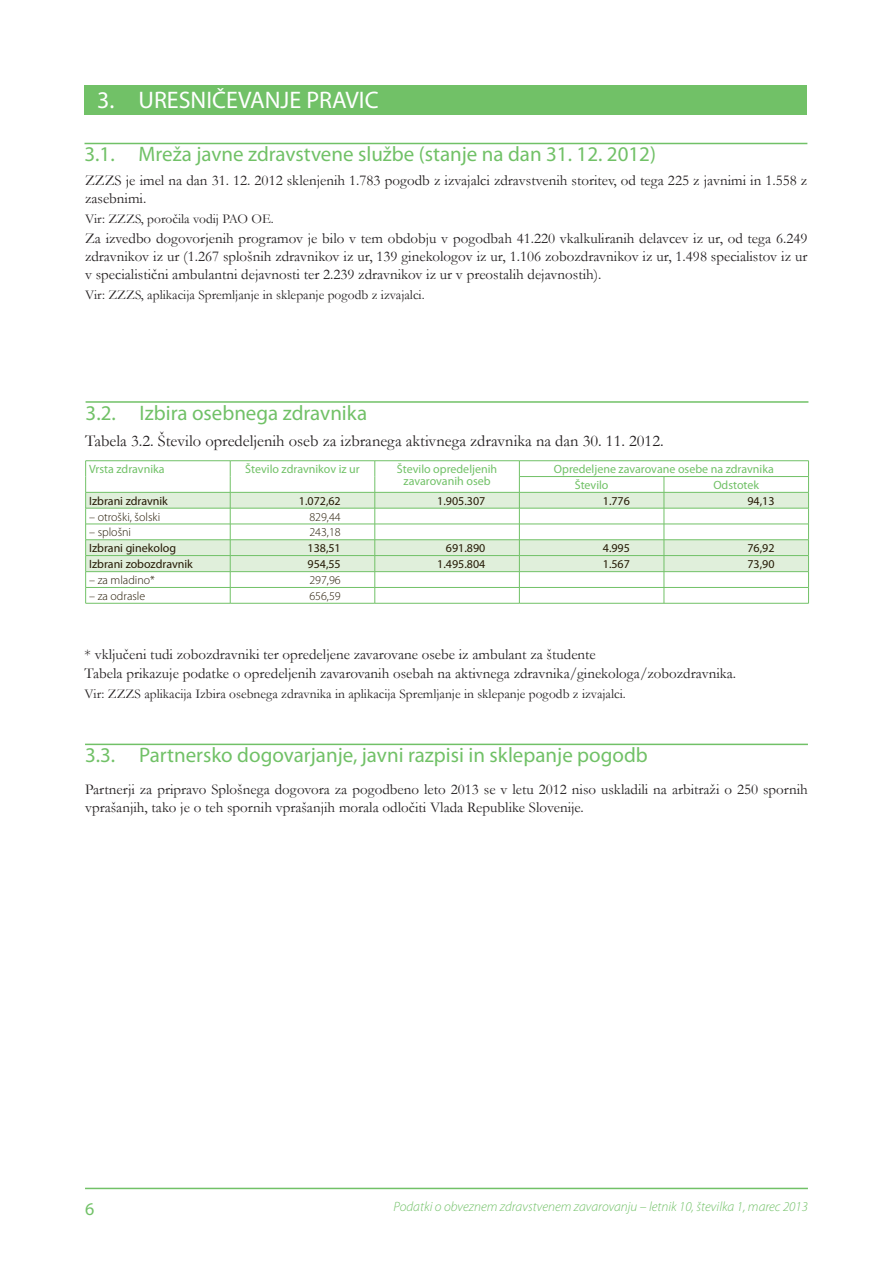
<style>
.page{position:relative;width:893px;height:1263px;background:#fff}
.page>*{position:absolute;margin:0;border:0;box-sizing:border-box;transform-origin:0 0}
.naslov{font:24px "Myriad Pro";color:#fff}
.naslov_1{font:21px "Myriad Pro";color:#71c167}
.t1{font:18px "Myriad Pro";color:#71c167}
.Naslov_tabele{font:16.5px "Garamond";color:#231f20}
.Body_text{font:15px/18px "Garamond";color:#231f20}
.Opomba{font:15px "Garamond";color:#231f20}
.Vir{font:13.5px "Garamond";color:#231f20}
.t2{font:italic 300 13.5px "Myriad Pro";color:#71c167}
.tabele{font:12px "Myriad Pro";color:#251a05}
.tabele_zeleni{font:12px/12px "Myriad Pro";color:#71c167;text-align:center}
.tabele-2{font:300 12px "Myriad Pro";color:#251a05}
</style>
<div class="page">
<hr style="left:85px;top:1188px;width:723px;height:1px;background:#71c167">
<hr style="left:85px;top:143px;width:722px;height:1px;background:#71c167">
<hr style="left:86px;top:401px;width:722px;height:2px;background:#71c167">
<svg style="left:231px;top:493px;width:577px;height:78px;fill:#e0efdb"></svg>
<hr style="left:230px;top:492px;width:145px;height:1px;background:#71c167">
<hr style="left:375px;top:492px;width:144px;height:1px;background:#71c167">
<hr style="left:519px;top:492px;width:145px;height:1px;background:#71c167">
<hr style="left:664px;top:492px;width:145px;height:1px;background:#71c167">
<hr style="left:230px;top:508px;width:145px;height:1px;background:#71c167">
<hr style="left:375px;top:508px;width:144px;height:1px;background:#71c167">
<hr style="left:519px;top:508px;width:145px;height:1px;background:#71c167">
<hr style="left:664px;top:508px;width:145px;height:1px;background:#71c167">
<hr style="left:230px;top:524px;width:145px;height:1px;background:#71c167">
<hr style="left:375px;top:524px;width:144px;height:1px;background:#71c167">
<hr style="left:519px;top:524px;width:145px;height:1px;background:#71c167">
<hr style="left:664px;top:524px;width:145px;height:1px;background:#71c167">
<hr style="left:230px;top:539px;width:145px;height:1px;background:#71c167">
<hr style="left:375px;top:539px;width:144px;height:1px;background:#71c167">
<hr style="left:519px;top:539px;width:145px;height:1px;background:#71c167">
<hr style="left:664px;top:539px;width:145px;height:1px;background:#71c167">
<hr style="left:230px;top:555px;width:145px;height:1px;background:#71c167">
<hr style="left:375px;top:555px;width:144px;height:1px;background:#71c167">
<hr style="left:519px;top:555px;width:145px;height:1px;background:#71c167">
<hr style="left:664px;top:555px;width:145px;height:1px;background:#71c167">
<hr style="left:230px;top:571px;width:145px;height:1px;background:#71c167">
<hr style="left:375px;top:571px;width:144px;height:1px;background:#71c167">
<hr style="left:519px;top:571px;width:145px;height:1px;background:#71c167">
<hr style="left:664px;top:571px;width:145px;height:1px;background:#71c167">
<hr style="left:230px;top:587px;width:145px;height:1px;background:#71c167">
<hr style="left:375px;top:587px;width:144px;height:1px;background:#71c167">
<hr style="left:519px;top:587px;width:145px;height:1px;background:#71c167">
<hr style="left:664px;top:587px;width:145px;height:1px;background:#71c167">
<hr style="left:230px;top:603px;width:145px;height:1px;background:#71c167">
<hr style="left:375px;top:603px;width:144px;height:1px;background:#71c167">
<hr style="left:519px;top:603px;width:145px;height:1px;background:#71c167">
<hr style="left:664px;top:603px;width:145px;height:1px;background:#71c167">
<hr style="left:86px;top:460px;width:144px;height:1px;background:#71c167">
<hr style="left:230px;top:460px;width:145px;height:1px;background:#71c167">
<hr style="left:375px;top:460px;width:144px;height:1px;background:#71c167">
<hr style="left:519px;top:460px;width:145px;height:1px;background:#71c167">
<hr style="left:664px;top:460px;width:145px;height:1px;background:#71c167">
<svg style="left:375px;top:461px;width:1px;height:142px"></svg>
<hr style="left:519px;top:476px;width:145px;height:1px;background:#71c167">
<svg style="left:519px;top:461px;width:1px;height:142px"></svg>
<hr style="left:664px;top:476px;width:145px;height:1px;background:#71c167">
<svg style="left:664px;top:477px;width:1px;height:126px"></svg>
<svg style="left:808px;top:461px;width:1px;height:142px"></svg>
<svg style="left:85px;top:461px;width:146px;height:142px"></svg>
<hr style="left:86px;top:603px;width:144px;height:1px;background:#71c167">
<hr style="left:85px;top:744px;width:723px;height:1px;background:#71c167">
<div style="left:85px;top:85px;width:722px;height:30px;background:#71c167"></div>
<p class="naslov" style="left:97px;top:85px;width:283px">3. URESNIČEVANJE PRAVIC</p>
<p class="naslov_1" style="left:85px;top:141px;width:573px">3.1. Mreža javne zdravstvene službe (stanje na dan 31. 12. 2012)</p>
<p class="Body_text" style="left:85px;top:171px;width:724px">ZZZS je imel na dan 31. 12. 2012 sklenjenih 1.783 pogodb z izvajalci zdravstvenih storitev, od tega 225 z javnimi in 1.558 z zasebnimi.</p>
<p class="Vir" style="left:85px;top:210px;width:190px">Vir: ZZZS, poročila vodij PAO OE.</p>
<p class="Body_text" style="left:85px;top:229px;width:724px;text-align:justify">Za izvedbo dogovorjenih programov je bilo v tem obdobju v pogodbah 41.220 vkalkuliranih delavcev iz ur, od tega 6.249 zdravnikov iz ur (1.267 splošnih zdravnikov iz ur, 139 ginekologov iz ur, 1.106 zobozdravnikov iz ur, 1.498 specialistov iz ur v specialistični ambulantni dejavnosti ter 2.239 zdravnikov iz ur v preostalih dejavnostih).</p>
<p class="Vir" style="left:85px;top:286px;width:341px">Vir: ZZZS, aplikacija Spremljanje in sklepanje pogodb z izvajalci.</p>
<p class="naslov_1" style="left:86px;top:400px;width:283px">3.2. Izbira osebnega zdravnika</p>
<p class="Naslov_tabele" style="left:85px;top:429px;width:580px">Tabela 3.2. Število opredeljenih oseb za izbranega aktivnega zdravnika na dan 30. 11. 2012.</p>
<p class="tabele_zeleni" style="left:89px;top:463px;width:77px">Vrsta zdravnika</p>
<p class="tabele_zeleni" style="left:245px;top:463px;width:116px">Število zdravnikov iz ur</p>
<p class="tabele_zeleni" style="left:397px;top:463px;width:102px">Število opredeljenih zavarovanih oseb</p>
<p class="tabele_zeleni" style="left:554px;top:463px;width:221px">Opredeljene zavarovane osebe na zdravnika</p>
<p class="tabele_zeleni" style="left:575px;top:479px;width:35px">Število</p>
<p class="tabele_zeleni" style="left:713px;top:479px;width:47px">Odstotek</p>
<p class="tabele" style="left:89px;top:493px;width:80px">Izbrani zdravnik</p>
<p class="tabele" style="left:299px;top:493px;width:43px">1.072,62</p>
<p class="tabele" style="left:437px;top:493px;width:50px">1.905.307</p>
<p class="tabele" style="left:603px;top:493px;width:29px">1.776</p>
<p class="tabele" style="left:747px;top:493px;width:29px">94,13</p>
<p class="tabele-2" style="left:89px;top:510px;width:73px">– otroški, šolski</p>
<p class="tabele-2" style="left:309px;top:510px;width:33px">829,44</p>
<p class="tabele-2" style="left:89px;top:526px;width:44px">– splošni</p>
<p class="tabele-2" style="left:309px;top:526px;width:33px">243,18</p>
<p class="tabele" style="left:89px;top:541px;width:89px">Izbrani ginekolog</p>
<p class="tabele" style="left:308px;top:541px;width:35px">138,51</p>
<p class="tabele" style="left:446px;top:541px;width:41px">691.890</p>
<p class="tabele" style="left:603px;top:541px;width:29px">4.995</p>
<p class="tabele" style="left:747px;top:541px;width:29px">76,92</p>
<p class="tabele" style="left:89px;top:556px;width:105px">Izbrani zobozdravnik</p>
<p class="tabele" style="left:308px;top:556px;width:35px">954,55</p>
<p class="tabele" style="left:437px;top:556px;width:50px">1.495.804</p>
<p class="tabele" style="left:603px;top:556px;width:29px">1.567</p>
<p class="tabele" style="left:747px;top:556px;width:29px">73,90</p>
<p class="tabele-2" style="left:89px;top:573px;width:67px">– za mladino*</p>
<p class="tabele-2" style="left:309px;top:573px;width:33px">297,96</p>
<p class="tabele-2" style="left:89px;top:589px;width:58px">– za odrasle</p>
<p class="tabele-2" style="left:309px;top:589px;width:33px">656,59</p>
<p class="Opomba" style="left:85px;top:644px;width:513px">* vključeni tudi zobozdravniki ter opredeljene zavarovane osebe iz ambulant za študente</p>
<p class="Opomba" style="left:85px;top:664px;width:653px">Tabela prikazuje podatke o opredeljenih zavarovanih osebah na aktivnega zdravnika/ginekologa/zobozdravnika.</p>
<p class="Vir" style="left:85px;top:685px;width:543px">Vir: ZZZS aplikacija Izbira osebnega zdravnika in aplikacija Spremljanje in sklepanje pogodb z izvajalci.</p>
<p class="naslov_1" style="left:85px;top:742px;width:564px">3.3. Partnersko dogovarjanje, javni razpisi in sklepanje pogodb</p>
<p class="Body_text" style="left:85px;top:780px;width:724px">Partnerji za pripravo Splošnega dogovora za pogodbeno leto 2013 se v letu 2012 niso uskladili na arbitraži o 250 spornih vprašanjih, tako je o teh spornih vprašanjih morala odločiti Vlada Republike Slovenije.</p>
<p class="t1" style="left:85px;top:1197px;width:11px">6</p>
<p class="t2" style="left:394px;top:1199px;width:416px">Podatki o obveznem zdravstvenem zavarovanju – letnik 10, številka 1, marec 2013</p>
</div>
